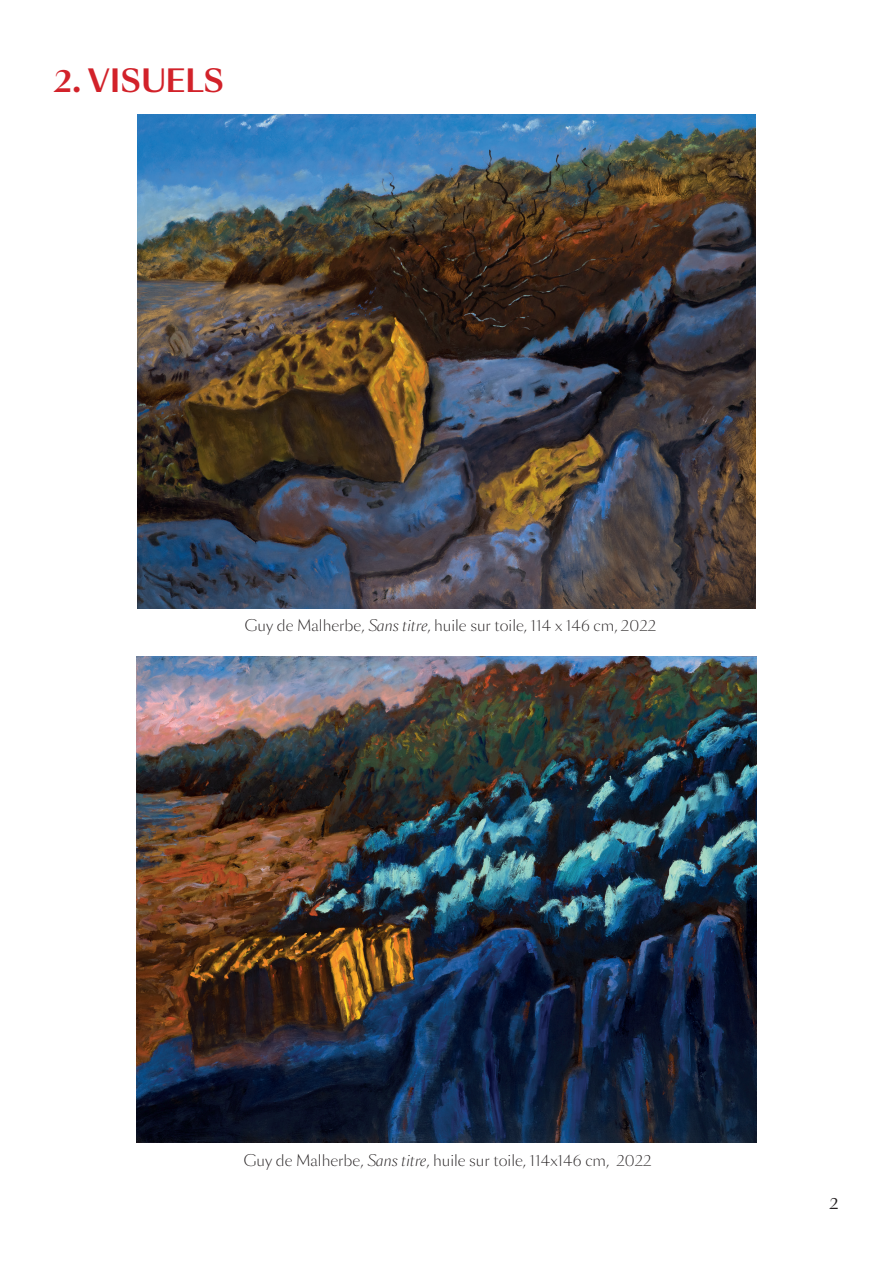
<style>
.page{position:relative;width:893px;height:1263px;background:#fff}
.page>*{position:absolute;margin:0;border:0;box-sizing:border-box;transform-origin:0 0}
.t1{font:700 30px "Sang Bleu Sans";letter-spacing:-.01em;color:#d2222a}
.t2{font:300 15px "Sang Bleu Sans";color:#231f20}
.t3{font:15px "Sang Bleu Sans";color:#231f20}
.s1{font-style:italic}
</style>
<div class="page">
<img style="left:137px;top:115px;width:619px;height:493px">
<img style="left:136px;top:657px;width:621px;height:486px">
<h1 class="t1" style="left:54px;top:61px;width:172px">2. VISUELS</h1>
<p class="t2" style="left:245px;top:616px;width:413px">Guy de Malherbe, <span class="s1">Sans titre</span>, huile sur toile, 114 x 146 cm, 2022</p>
<p class="t2" style="left:244px;top:1151px;width:409px">Guy de Malherbe, <span class="s1">Sans titre</span>, huile sur toile, 114x146 cm, 2022</p>
<p class="t3" style="left:830px;top:1193px;width:11px">2</p>
</div>
